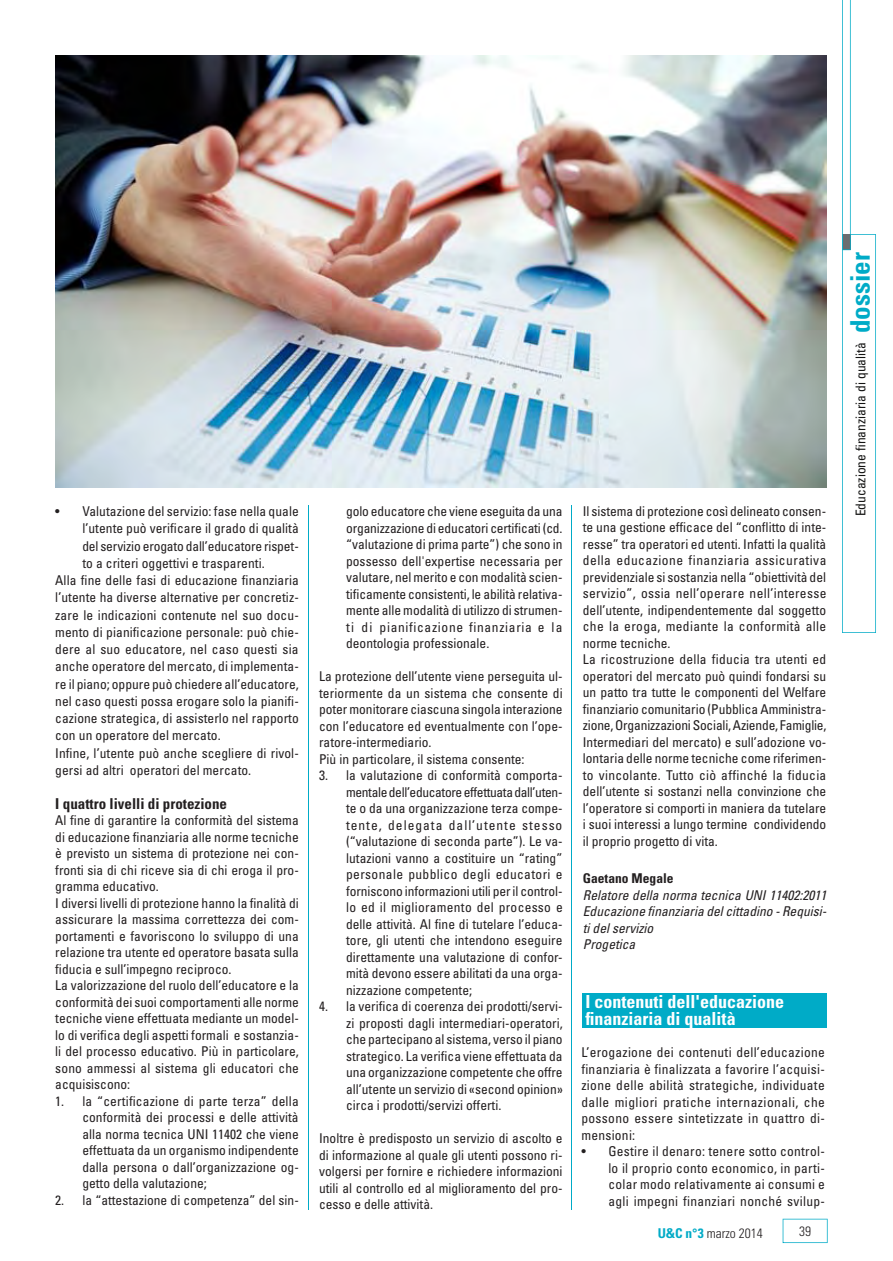
<style>
.page{position:relative;width:893px;height:1261px;background:#fff}
.page>*{position:absolute;margin:0;border:0;box-sizing:border-box;transform-origin:0 0}
.t1{font:700 condensed 27px "Univers";color:#00abc7}
.t2{font:700 condensed 18px/16.5px "Univers";color:#fff}
.t3{font:700 condensed 15px "Univers";color:#231f20}
.t4{font:condensed 13.5px/16.5px "Univers";color:#231f20;text-align:justify}
.t5{font:italic condensed 13.5px/16.5px "Univers";color:#231f20}
.t6{font:condensed 13.5px "Univers";color:#141413}
.t7{font:300 condensed 13.5px "Univers";color:#231f20}
.t8{font:700 condensed 13.5px "Univers";color:#231f20}
.s1{font-weight:700;color:#00abc7}
</style>
<div class="page">
<svg style="left:842px;top:0;width:34px;height:633px"></svg>
<svg style="left:782px;top:1219px;width:45px;height:24px"></svg>
<div style="left:582px;top:993px;width:244px;height:34px;background:#00abc7"></div>
<img style="left:55px;top:55px;width:771px;height:432px">
<hr style="left:571px;top:505px;width:1px;height:705px;background:#00abc7">
<hr style="left:308px;top:505px;width:1px;height:705px;background:#00abc7">
<p class="t4" style="left:55px;top:503px;width:245px">• Valutazione del servizio: fase nella quale</p>
<p class="t4" style="left:82px;top:520px;width:218px">l’utente può verificare il grado di qualità</p>
<p class="t4" style="left:82px;top:537px;width:218px">del servizio erogato dall’educatore rispet-</p>
<p class="t4" style="left:82px;top:555px;width:184px">to a criteri oggettivi e trasparenti.</p>
<p class="t4" style="left:55px;top:572px;width:245px">Alla fine delle fasi di educazione finanziaria</p>
<p class="t4" style="left:55px;top:589px;width:245px">l’utente ha diverse alternative per concretiz-</p>
<p class="t4" style="left:55px;top:606px;width:245px">zare le indicazioni contenute nel suo docu-</p>
<p class="t4" style="left:55px;top:624px;width:245px">mento di pianificazione personale: può chie-</p>
<p class="t4" style="left:55px;top:641px;width:245px">dere al suo educatore, nel caso questi sia</p>
<p class="t4" style="left:55px;top:658px;width:245px">anche operatore del mercato, di implementa-</p>
<p class="t4" style="left:55px;top:675px;width:245px">re il piano; oppure può chiedere all’educatore,</p>
<p class="t4" style="left:55px;top:693px;width:245px">nel caso questi possa erogare solo la pianifi-</p>
<p class="t4" style="left:55px;top:710px;width:245px">cazione strategica, di assisterlo nel rapporto</p>
<p class="t4" style="left:55px;top:727px;width:167px">con un operatore del mercato.</p>
<p class="t4" style="left:55px;top:744px;width:245px">Infine, l’utente può anche scegliere di rivol-</p>
<p class="t4" style="left:55px;top:762px;width:197px">gersi ad altri operatori del mercato.</p>
<p class="t3" style="left:55px;top:794px;width:173px">I quattro livelli di protezione</p>
<p class="t4" style="left:55px;top:812px;width:245px;text-align:left">Al fine di garantire la conformità del sistema di educazione finanziaria alle norme tecniche è previsto un sistema di protezione nei con&shy;fronti sia di chi riceve sia di chi eroga il pro&shy;gramma educativo.<br>I diversi livelli di protezione hanno la finalità di assicurare la massima correttezza dei com&shy;portamenti e favoriscono lo sviluppo di una relazione tra utente ed operatore basata sulla fiducia e sull’impegno reciproco.<br>La valorizzazione del ruolo dell’educatore e la conformità dei suoi comportamenti alle norme tecniche viene effettuata mediante un model&shy;lo di verifica degli aspetti formali e sostanzia&shy;li del processo educativo. Più in particolare, sono ammessi al sistema gli educatori che acquisiscono:</p>
<p class="t4" style="left:82px;top:1092px;width:218px;text-indent:-27px">1. la “certificazione di parte terza” della conformità dei processi e delle attività alla norma tecnica UNI 11402 che viene effettuata da un organismo indipendente dalla persona o dall’organizzazione og&shy;getto della valutazione;</p>
<p class="t4" style="left:55px;top:1191px;width:245px">2. la “attestazione di competenza” del sin-</p>
<p class="t4" style="left:346px;top:503px;width:218px">golo educatore che viene eseguita da una organizzazione di educatori certificati (cd. “valutazione di prima parte”) che sono in possesso dell'expertise necessaria per valutare, nel merito e con modalità scien&shy;tificamente consistenti, le abilità relativa&shy;mente alle modalità di utilizzo di strumen&shy;ti di pianificazione finanziaria e la deontologia professionale.</p>
<p class="t4" style="left:319px;top:668px;width:245px;text-align:left">La protezione dell’utente viene perseguita ul&shy;teriormente da un sistema che consente di poter monitorare ciascuna singola interazione con l’educatore ed eventualmente con l’ope&shy;ratore-intermediario.<br>Più in particolare, il sistema consente:</p>
<p class="t4" style="left:346px;top:767px;width:218px;text-indent:-27px">3. la valutazione di conformità comporta&shy;mentale dell’educatore effettuata dall’uten&shy;te o da una organizzazione terza compe&shy;tente, delegata dall’utente stesso (“valutazione di seconda parte”). Le va&shy;lutazioni vanno a costituire un “rating” personale pubblico degli educatori e forniscono informazioni utili per il control&shy;lo ed il miglioramento del processo e delle attività. Al fine di tutelare l’educa&shy;tore, gli utenti che intendono eseguire direttamente una valutazione di confor&shy;mità devono essere abilitati da una orga&shy;nizzazione competente;</p>
<p class="t4" style="left:346px;top:998px;width:218px;text-indent:-27px">4. la verifica di coerenza dei prodotti/servi&shy;zi proposti dagli intermediari-operatori, che partecipano al sistema, verso il piano strategico. La verifica viene effettuata da una organizzazione competente che offre all’utente un servizio di «second opinion» circa i prodotti/servizi offerti.</p>
<p class="t4" style="left:319px;top:1130px;width:245px">Inoltre è predisposto un servizio di ascolto e di informazione al quale gli utenti possono ri&shy;volgersi per fornire e richiedere informazioni utili al controllo ed al miglioramento del pro&shy;cesso e delle attività.</p>
<p class="t4" style="left:583px;top:503px;width:245px;text-align:left">Il sistema di protezione così delineato consen&shy;te una gestione efficace del “conflitto di inte&shy;resse” tra operatori ed utenti. Infatti la qualità della educazione finanziaria assicurativa previdenziale si sostanzia nella “obiettività del servizio”, ossia nell’operare nell’interesse dell’utente, indipendentemente dal soggetto che la eroga, mediante la conformità alle norme tecniche.<br>La ricostruzione della fiducia tra utenti ed operatori del mercato può quindi fondarsi su un patto tra tutte le componenti del Welfare finanziario comunitario (Pubblica Amministra&shy;zione, Organizzazioni Sociali, Aziende, Famiglie, Intermediari del mercato) e sull’adozione vo&shy;lontaria delle norme tecniche come riferimen&shy;to vincolante. Tutto ciò affinché la fiducia dell’utente si sostanzi nella convinzione che l’operatore si comporti in maniera da tutelare i suoi interessi a lungo termine condividendo il proprio progetto di vita.</p>
<p class="t8" style="left:583px;top:870px;width:92px">Gaetano Megale</p>
<p class="t5" style="left:583px;top:886px;width:245px">Relatore della norma tecnica UNI 11402:2011<br>Educazione finanziaria del cittadino - Requisi&shy;ti del servizio<br>Progetica</p>
<h2 class="t2" style="left:585px;top:993px;width:200px">I contenuti dell'educazione finanziaria di qualità</h2>
<p class="t4" style="left:581px;top:1044px;width:245px">L’erogazione dei contenuti dell’educazione finanziaria è finalizzata a favorire l’acquisi&shy;zione delle abilità strategiche, individuate dalle migliori pratiche internazionali, che possono essere sintetizzate in quattro di&shy;mensioni:</p>
<p class="t4" style="left:608px;top:1143px;width:218px;text-indent:-27px">• Gestire il denaro: tenere sotto control&shy;lo il proprio conto economico, in parti&shy;colar modo relativamente ai consumi e agli impegni finanziari nonché svilup-</p>
<p class="t7" style="left:658px;top:1225px;width:107px"><span class="s1">U&amp;C n°3</span> marzo 2014</p>
<p class="t7" style="left:799px;top:1223px;width:13px">39</p>
<h1 class="t1" style="left:844px;top:333px;width:82px;rotate:-90deg">dossier</h1>
<p class="t6" style="left:852px;top:516px;width:175px;rotate:-90deg">Educazione finanziaria di qualità</p>
</div>
